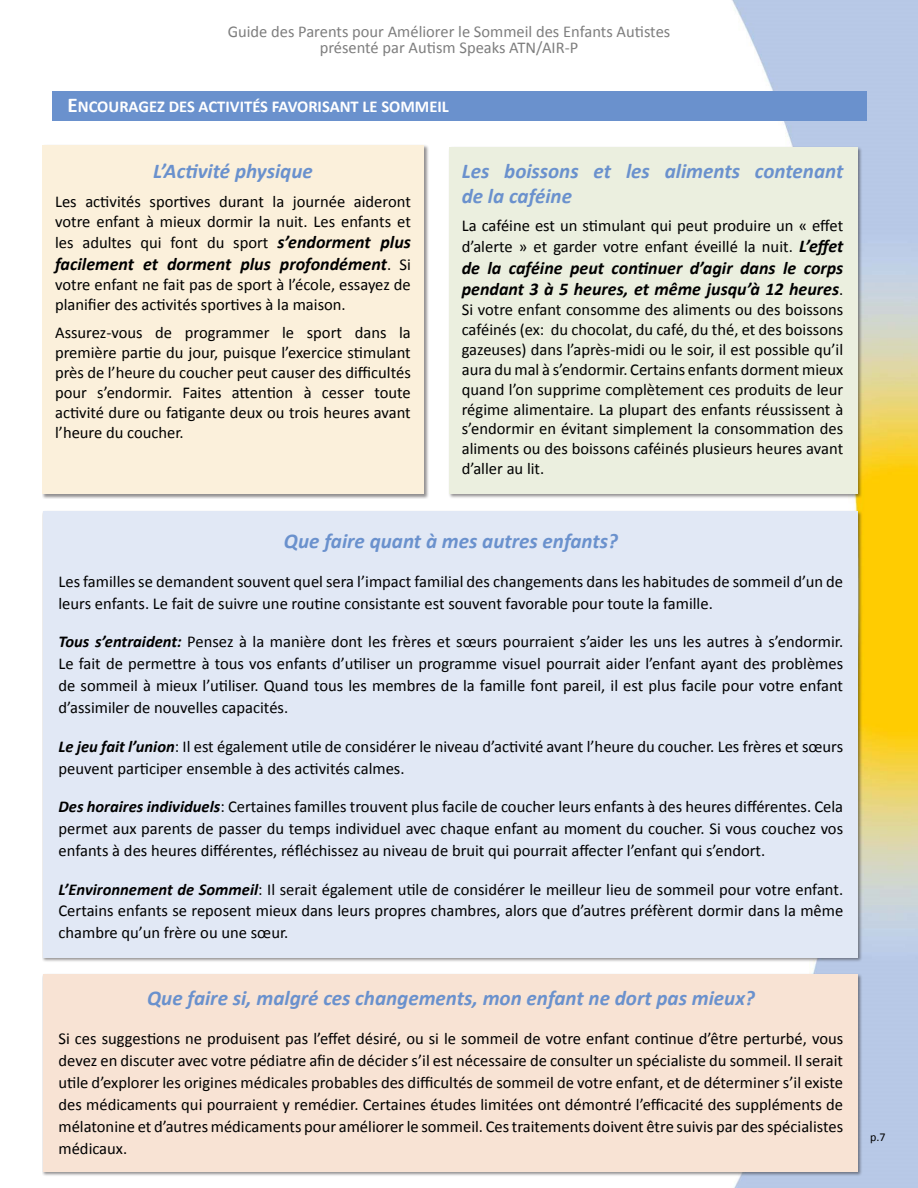
<style>
.page{position:relative;width:918px;height:1188px;background:#fff}
.page>*{position:absolute;margin:0;border:0;box-sizing:border-box;transform-origin:0 0}
.Paragraph_Style36{font:italic 700 21px "Calibri";color:#6a91cd}
.Paragraph_Style35{font:italic 700 21px/25.2px "Calibri";color:#6a91cd}
.Paragraph_Style34{font:italic 700 21px "Calibri";color:#6a91cd}
.Paragraph_Style35-2{font:italic 700 18px/21.6px "Calibri";color:#000}
.Paragraph_Style10{font:italic 700 18px "Calibri";color:#000}
.Paragraph_Style37{font:16.5px/22px "Calibri";color:#000}
.Paragraph_Style38{font:16.5px/22px "Calibri";color:#000;text-align:justify}
.Paragraph_Style35-3{font:16.5px/19.8px "Calibri";color:#000}
.Paragraph_Style1{font:16.5px/19.8px "Calibri";color:#000;text-align:justify}
.Paragraph_Style10-2{font:16.5px/19.8px "Calibri";color:#000}
.Paragraph_Style6{font:16.5px "Calibri";color:#7e7e7e}
.Paragraph_Style1-2{font:700 16.5px "Calibri";color:#fff}
.Paragraph_Style1-3{font:12px "Calibri";color:#000}
.s1{font-size:21px}
.s2{font-weight:700;font-style:italic;font-size:18px}
.s3{font-weight:400;font-style:normal;font-size:16.5px}
.s4{font-weight:700;font-style:italic}
</style>
<div class="page">
<img style="left:52px;top:0;width:866px;height:1188px">
<div style="left:52px;top:92px;width:814px;height:29px;background:#6a91cd"></div>
<div style="left:42px;top:145px;width:387px;height:354px;background:#231f20;opacity:.5"></div>
<div style="left:43px;top:146px;width:381px;height:348px;background:#fbf0db"></div>
<div style="left:448px;top:147px;width:415px;height:352px;background:#231f20;opacity:.5"></div>
<div style="left:449px;top:148px;width:409px;height:346px;background:#ebefdf"></div>
<div style="left:42px;top:973px;width:820px;height:203px;background:#231f20;opacity:.5"></div>
<div style="left:43px;top:974px;width:815px;height:198px;background:#f8e3d4"></div>
<div style="left:43px;top:511px;width:815px;height:447px;background:#e1e8f5"></div>
<p class="Paragraph_Style6" style="left:228px;top:21px;width:444px">Guide des Parents pour Améliorer le Sommeil des Enfants Autistes</p>
<p class="Paragraph_Style6" style="left:320px;top:37px;width:260px">présenté par Autism Speaks ATN/AIR-P</p>
<p class="Paragraph_Style1-2" style="left:68px;top:96px;width:383px"><span class="s1">E</span>NCOURAGEZ DES ACTIVITÉS FAVORISANT LE SOMMEIL</p>
<p class="Paragraph_Style34" style="left:153px;top:158px;width:161px">L’Activité physique</p>
<p class="Paragraph_Style10-2" style="left:55px;top:191px;width:357px">Les activités sportives durant la journée aideront votre enfant à mieux dormir la nuit. Les enfants et</p>
<p class="Paragraph_Style10-2" style="left:55px;top:233px;width:357px">les adultes qui font du sport <span class="s2">s’endorment plus</span></p>
<p class="Paragraph_Style10" style="left:55px;top:252px;width:357px">facilement et dorment plus profondément<span class="s3">. Si</span></p>
<p class="Paragraph_Style10-2" style="left:55px;top:274px;width:357px">votre enfant ne fait pas de sport à l’école, essayez de planifier des activités sportives à la maison.</p>
<p class="Paragraph_Style1" style="left:55px;top:323px;width:357px">Assurez-vous de programmer le sport dans la première partie du jour, puisque l’exercice stimulant près de l’heure du coucher peut causer des difficultés pour s’endormir. Faites attention à cesser toute activité dure ou fatigante deux ou trois heures avant l’heure du coucher.</p>
<p class="Paragraph_Style35" style="left:462px;top:158px;width:383px">Les boissons et les aliments contenant de la caféine</p>
<p class="Paragraph_Style35-3" style="left:462px;top:214px;width:383px;line-height:21.6px">La caféine est un stimulant qui peut produire un « effet d’alerte » et garder votre enfant éveillé la nuit. <span class="s2">L’effet</span></p>
<p class="Paragraph_Style35-2" style="left:462px;top:257px;width:383px">de la caféine peut continuer d’agir dans le corps pendant 3 à 5 heures, et même jusqu’à 12 heures<span class="s3">.</span></p>
<p class="Paragraph_Style35-3" style="left:462px;top:300px;width:383px;text-align:justify">Si votre enfant consomme des aliments ou des boissons caféinés (ex: du chocolat, du café, du thé, et des boissons gazeuses) dans l’après-midi ou le soir, il est possible qu’il aura du mal à s’endormir. Certains enfants dorment mieux quand l’on supprime complètement ces produits de leur régime alimentaire. La plupart des enfants réussissent à s’endormir en évitant simplement la consommation des aliments ou des boissons caféinés plusieurs heures avant d’aller au lit.</p>
<p class="Paragraph_Style36" style="left:284px;top:528px;width:335px">Que faire quant à mes autres enfants?</p>
<p class="Paragraph_Style37" style="left:58px;top:570px;width:786px">Les familles se demandent souvent quel sera l’impact familial des changements dans les habitudes de sommeil d’un de leurs enfants. Le fait de suivre une routine consistante est souvent favorable pour toute la famille.</p>
<p class="Paragraph_Style37" style="left:58px;top:631px;width:786px;text-align:justify"><span class="s4">Tous s’entraident:</span> Pensez à la manière dont les frères et sœurs pourraient s’aider les uns les autres à s’endormir.<br>Le fait de permettre à tous vos enfants d’utiliser un programme visuel pourrait aider l’enfant ayant des problèmes de sommeil à mieux l’utiliser. Quand tous les membres de la famille font pareil, il est plus facile pour votre enfant d’assimiler de nouvelles capacités.</p>
<p class="Paragraph_Style37" style="left:58px;top:735px;width:786px"><span class="s4">Le jeu fait l’union</span>: Il est également utile de considérer le niveau d’activité avant l’heure du coucher. Les frères et sœurs peuvent participer ensemble à des activités calmes.</p>
<p class="Paragraph_Style37" style="left:58px;top:796px;width:786px;text-align:justify"><span class="s4">Des horaires individuels</span>: Certaines familles trouvent plus facile de coucher leurs enfants à des heures différentes. Cela permet aux parents de passer du temps individuel avec chaque enfant au moment du coucher. Si vous couchez vos enfants à des heures différentes, réfléchissez au niveau de bruit qui pourrait affecter l’enfant qui s’endort.</p>
<p class="Paragraph_Style38" style="left:58px;top:878px;width:786px"><span class="s4">L’Environnement de Sommeil</span>: Il serait également utile de considérer le meilleur lieu de sommeil pour votre enfant.<br>Certains enfants se reposent mieux dans leurs propres chambres, alors que d’autres préfèrent dormir dans la même chambre qu’un frère ou une sœur.</p>
<p class="Paragraph_Style36" style="left:147px;top:985px;width:609px">Que faire si, malgré ces changements, mon enfant ne dort pas mieux?</p>
<p class="Paragraph_Style38" style="left:58px;top:1028px;width:786px">Si ces suggestions ne produisent pas l’effet désiré, ou si le sommeil de votre enfant continue d’être perturbé, vous devez en discuter avec votre pédiatre afin de décider s’il est nécessaire de consulter un spécialiste du sommeil. Il serait utile d’explorer les origines médicales probables des difficultés de sommeil de votre enfant, et de déterminer s’il existe des médicaments qui pourraient y remédier. Certaines études limitées ont démontré l’efficacité des suppléments de mélatonine et d’autres médicaments pour améliorer le sommeil. Ces traitements doivent être suivis par des spécialistes médicaux.</p>
<p class="Paragraph_Style1-3" style="left:870px;top:1130px;width:17px">p.7</p>
</div>
